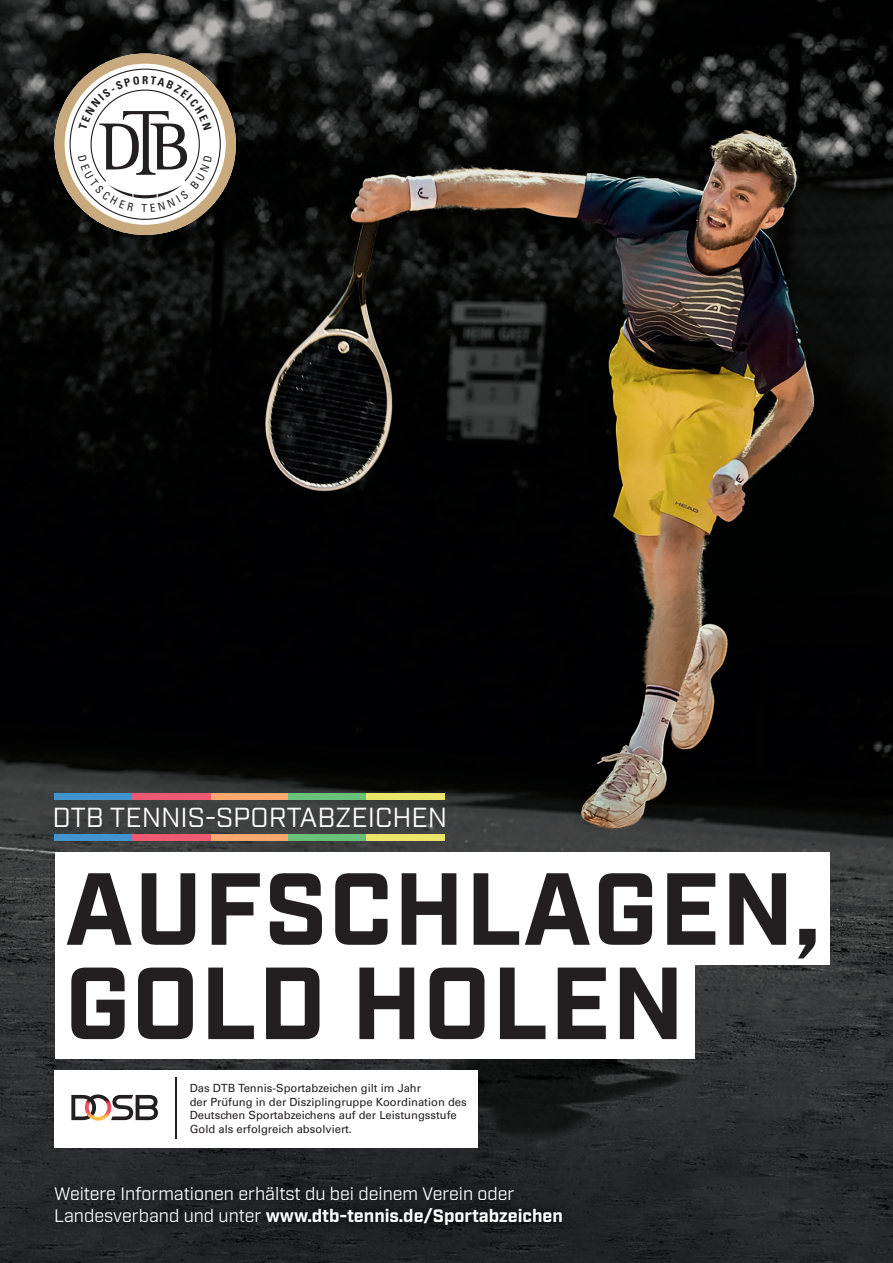
<style>
.page{position:relative;width:893px;height:1263px;background:#fff}
.page>*{position:absolute;margin:0;border:0;box-sizing:border-box;transform-origin:0 0}
.t1{font:700 102.15px/94.3px "Industry";letter-spacing:.01em;color:#231f20}
.t2{font:27.45px "Industry";color:#fff}
.t3{font:18px/22.5px "Industry";color:#fff}
.t4{font:11.25px/13.5px "Univers LT Std";color:#231f20}
.s1{font-weight:700}
</style>
<div class="page">
<img style="left:0;top:0;width:893px;height:1263px">
<img style="left:43px;top:1175px;width:530px;height:60px">
<div style="left:55px;top:1070px;width:423px;height:77px;background:#fff"></div>
<hr style="left:175px;top:1077px;width:1px;height:61px;background:#231f20">
<svg style="left:71px;top:1094px;width:87px;height:26px"></svg>
<div style="left:55px;top:852px;width:774px;height:112px;background:#fff"></div>
<div style="left:55px;top:946px;width:639px;height:113px;background:#fff"></div>
<div style="left:55px;top:834px;width:78px;height:6px;background:#4194d0"></div>
<div style="left:211px;top:834px;width:78px;height:6px;background:#f9a86f"></div>
<div style="left:133px;top:834px;width:78px;height:6px;background:#f05972"></div>
<div style="left:289px;top:834px;width:78px;height:6px;background:#68c079"></div>
<div style="left:367px;top:834px;width:78px;height:6px;background:#ebe46a"></div>
<div style="left:55px;top:793px;width:78px;height:6px;background:#4194d0"></div>
<div style="left:211px;top:793px;width:78px;height:6px;background:#f9a86f"></div>
<div style="left:133px;top:793px;width:78px;height:6px;background:#f05972"></div>
<div style="left:289px;top:793px;width:78px;height:6px;background:#68c079"></div>
<div style="left:367px;top:793px;width:78px;height:6px;background:#ebe46a"></div>
<svg style="left:54px;top:53px;width:182px;height:182px"></svg>
<h2 class="t2" style="left:53px;top:801px;width:396px">DTB TENNIS-SPORTABZEICHEN</h2>
<h1 class="t1" style="left:65px;top:867px;width:757px">AUFSCHLAGEN,<br>GOLD HOLEN</h1>
<p class="t4" style="left:190px;top:1081px;width:279px">Das DTB Tennis-Sportabzeichen gilt im Jahr<br>der Prüfung in der Disziplingruppe Koordination des Deutschen Sport abzeichens auf der Leistungsstufe Gold als erfolgreich absolviert.</p>
<h3 class="t3" style="left:54px;top:1182px;width:510px">Weitere Informationen erhältst du bei deinem Verein oder<br>Landesverband und unter <span class="s1">www.dtb-tennis.de/Sportabzeichen</span></h3>
</div>
